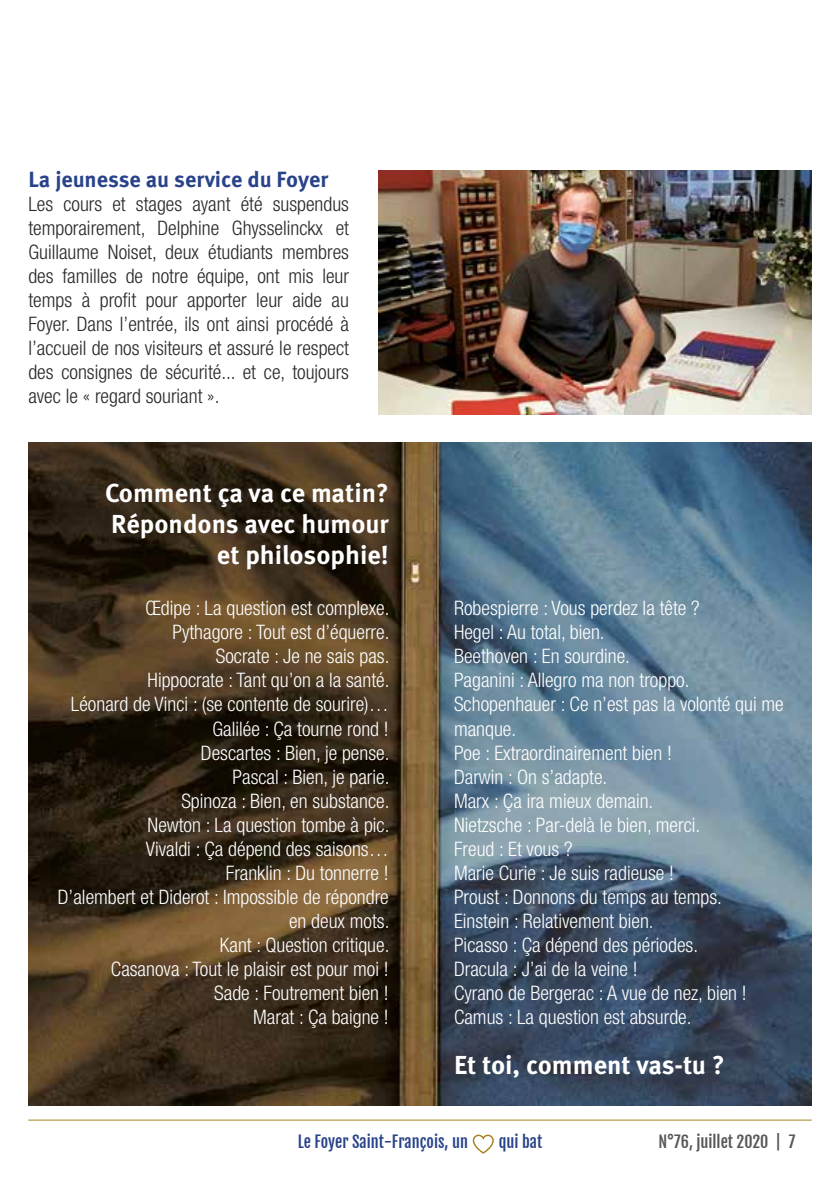
<style>
.page{position:relative;width:840px;height:1191px;background:#fff}
.page>*{position:absolute;margin:0;border:0;box-sizing:border-box;transform-origin:0 0}
.t1{font:700 26px/31.2px "Meta Hebrew";color:#fff;text-align:right}
.t2{font:700 22px "Meta Hebrew";color:#29438b}
.t3{font:300 condensed 20px/24px "Helvetica Neue LT Std";color:#fff;text-align:right}
.t4{font:300 condensed 20px/24px "Helvetica Neue LT Std";color:#282827;text-align:justify}
.t5{font:16px "Fjalla One";color:#29438b}
.t6{font:16px "Fjalla One";color:#575756}
</style>
<div class="page">
<img style="left:378px;top:170px;width:433px;height:244px">
<img style="left:28px;top:442px;width:783px;height:664px">
<svg style="left:472px;top:1134px;width:21px;height:19px"></svg>
<hr style="left:28px;top:1119px;width:783px;height:1px;background:#a6831e">
<p class="t2" style="left:28px;top:165px;width:301px">La jeunesse au service du Foyer</p>
<p class="t4" style="left:28px;top:191px;width:322px">Les cours et stages ayant été suspendus temporairement, Delphine Ghysselinckx et Guillaume Noiset, deux étudiants membres des familles de notre équipe, ont mis leur temps à profit pour apporter leur aide au Foyer. Dans l’entrée, ils ont ainsi procédé à l’accueil de nos visiteurs et assuré le respect des consignes de sécurité... et ce, toujours avec le « regard souriant ».</p>
<h1 class="t1" style="left:105px;top:478px;width:285px">Comment ça va ce matin?<br>Répondons avec humour et philosophie!</h1>
<p class="t3" style="left:58px;top:596px;width:333px">Œdipe : La question est complexe.<br>Pythagore : Tout est d’équerre.<br>Socrate : Je ne sais pas.<br>Hippocrate : Tant qu’on a la santé.<br>Léonard de Vinci : (se contente de sourire)…<br>Galilée : Ça tourne rond !<br>Descartes : Bien, je pense.<br>Pascal : Bien, je parie.<br>Spinoza : Bien, en substance.<br>Newton : La question tombe à pic.<br>Vivaldi : Ça dépend des saisons…<br>Franklin : Du tonnerre !<br>D’alembert et Diderot : Impossible de répondre en deux mots.<br>Kant : Question critique.<br>Casanova : Tout le plaisir est pour moi !<br>Sade : Foutrement bien !<br>Marat : Ça baigne !</p>
<p class="t3" style="left:454px;top:596px;width:331px;text-align:left">Robespierre : Vous perdez la tête ?<br>Hegel : Au total, bien.<br>Beethoven : En sourdine.<br>Paganini : Allegro ma non troppo.<br>Schopenhauer : Ce n’est pas la volonté qui me manque.<br>Poe : Extraordinairement bien !<br>Darwin : On s’adapte.<br>Marx : Ça ira mieux demain.<br>Nietzsche : Par-delà le bien, merci.<br>Freud : Et vous ?<br>Marie Curie : Je suis radieuse !<br>Proust : Donnons du temps au temps.<br>Einstein : Relativement bien.<br>Picasso : Ça dépend des périodes.<br>Dracula : J’ai de la veine !<br>Cyrano de Bergerac : A vue de nez, bien !<br>Camus : La question est absurde.</p>
<h1 class="t1" style="left:454px;top:1049px;width:272px">Et toi, comment vas-tu ?</h1>
<p class="t5" style="left:297px;top:1132px;width:172px">Le Foyer Saint-François, un</p>
<p class="t5" style="left:498px;top:1132px;width:45px">qui bat</p>
<p class="t6" style="left:658px;top:1132px;width:138px">N°76, juillet 2020 | 7</p>
</div>
